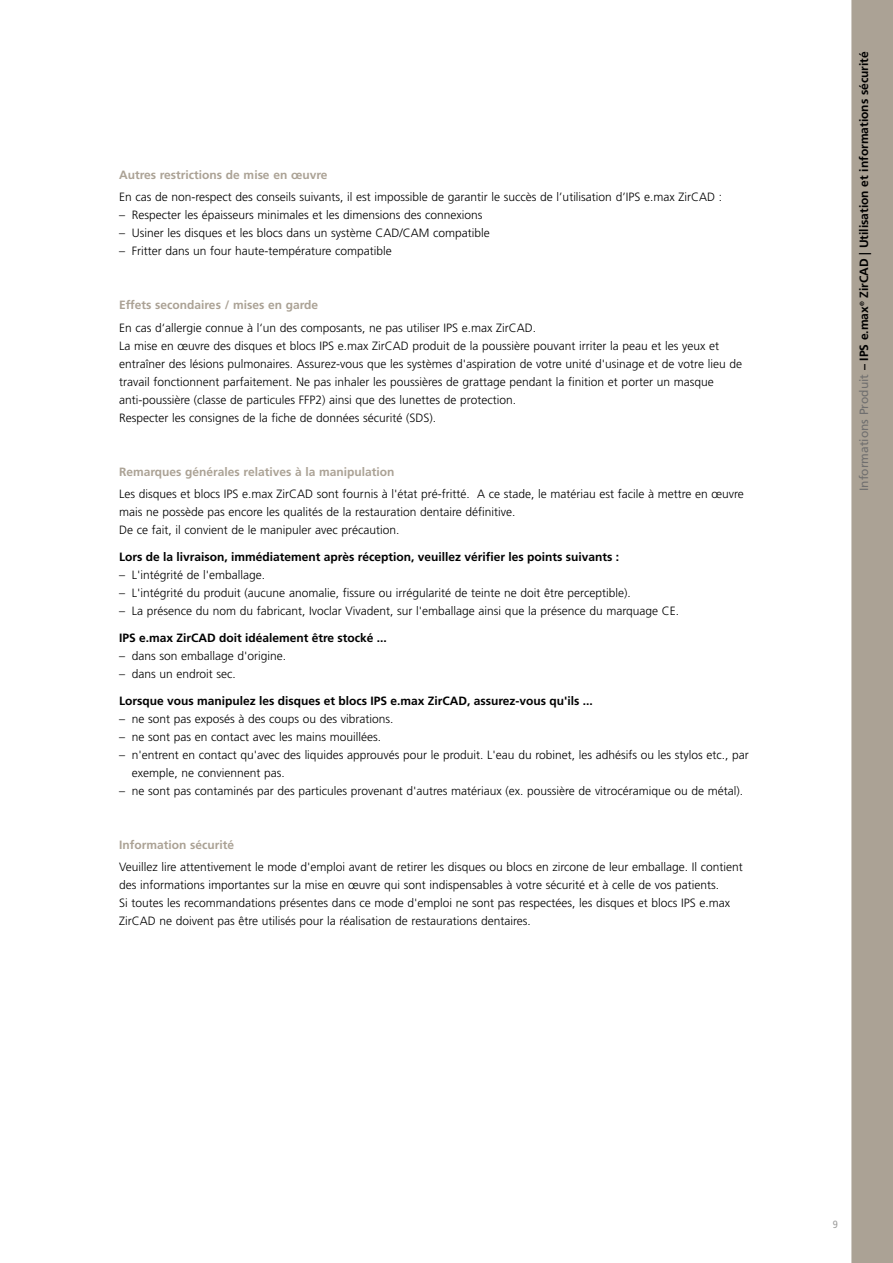
<style>
.page{position:relative;width:893px;height:1263px;background:#fff}
.page>*{position:absolute;margin:0;border:0;box-sizing:border-box;transform-origin:0 0}
.t1{font:300 12px/18px "Frutiger";color:#000}
.t2{font:700 12px "Frutiger";color:#000}
.t3{font:700 12px "Frutiger";color:#aba295}
.t4{font:condensed 10.5px "Frutiger";color:#9d9d9c}
.s1{font-weight:400;color:#706f6f}
</style>
<div class="page">
<div style="left:851px;top:0;width:42px;height:1263px;background:#aba295"></div>
<p class="t3" style="left:119px;top:168px;width:210px">Autres restrictions de mise en œuvre</p>
<p class="t1" style="left:119px;top:188px;width:604px">En cas de non-respect des conseils suivants, il est impossible de garantir le succès de l’utilisation d’IPS e.max ZirCAD :</p>
<p class="t1" style="left:119px;top:206px;width:365px">– Respecter les épaisseurs minimales et les dimensions des connexions</p>
<p class="t1" style="left:119px;top:224px;width:372px">– Usiner les disques et les blocs dans un système CAD/CAM compatible</p>
<p class="t1" style="left:119px;top:242px;width:274px">– Fritter dans un four haute-température compatible</p>
<p class="t3" style="left:119px;top:298px;width:201px">Effets secondaires / mises en garde</p>
<p class="t1" style="left:119px;top:319px;width:624px">En cas d‘allergie connue à l‘un des composants, ne pas utiliser IPS e.max ZirCAD.<br>La mise en œuvre des disques et blocs IPS e.max ZirCAD produit de la poussière pouvant irriter la peau et les yeux et entraîner des lésions pulmonaires. Assurez-vous que les systèmes d'aspiration de votre unité d'usinage et de votre lieu de travail fonctionnent parfaitement. Ne pas inhaler les poussières de grattage pendant la finition et porter un masque anti-poussière (classe de particules FFP2) ainsi que des lunettes de protection.<br>Respecter les consignes de la fiche de données sécurité (SDS).</p>
<p class="t3" style="left:119px;top:464px;width:277px">Remarques générales relatives à la manipulation</p>
<p class="t1" style="left:119px;top:485px;width:626px">Les disques et blocs IPS e.max ZirCAD sont fournis à l'état pré-fritté. A ce stade, le matériau est facile à mettre en œuvre mais ne possède pas encore les qualités de la restauration dentaire définitive.<br>De ce fait, il convient de le manipuler avec précaution.</p>
<p class="t2" style="left:119px;top:550px;width:502px">Lors de la livraison, immédiatement après réception, veuillez vérifier les points suivants :</p>
<p class="t1" style="left:119px;top:566px;width:148px">– L'intégrité de l'emballage.</p>
<p class="t1" style="left:119px;top:584px;width:513px">– L'intégrité du produit (aucune anomalie, fissure ou irrégularité de teinte ne doit être perceptible).</p>
<p class="t1" style="left:119px;top:602px;width:562px">– La présence du nom du fabricant, Ivoclar Vivadent, sur l'emballage ainsi que la présence du marquage CE.</p>
<p class="t2" style="left:119px;top:631px;width:269px">IPS e.max ZirCAD doit idéalement être stocké ...</p>
<p class="t1" style="left:119px;top:647px;width:169px">– dans son emballage d'origine.</p>
<p class="t1" style="left:119px;top:665px;width:118px">– dans un endroit sec.</p>
<p class="t2" style="left:119px;top:694px;width:475px">Lorsque vous manipulez les disques et blocs IPS e.max ZirCAD, assurez-vous qu'ils ...</p>
<p class="t1" style="left:119px;top:710px;width:276px">– ne sont pas exposés à des coups ou des vibrations.</p>
<p class="t1" style="left:119px;top:728px;width:264px">– ne sont pas en contact avec les mains mouillées.</p>
<p class="t1" style="left:132px;top:746px;width:619px;text-indent:-13px">– n'entrent en contact qu'avec des liquides approuvés pour le produit. L'eau du robinet, les adhésifs ou les stylos etc., par exemple, ne conviennent pas.</p>
<p class="t1" style="left:119px;top:782px;width:626px">– ne sont pas contaminés par des particules provenant d'autres matériaux (ex. poussière de vitrocéramique ou de métal).</p>
<p class="t3" style="left:119px;top:838px;width:117px">Information sécurité</p>
<p class="t1" style="left:119px;top:858px;width:625px">Veuillez lire attentivement le mode d'emploi avant de retirer les disques ou blocs en zircone de leur emballage. Il contient des informations importantes sur la mise en œuvre qui sont indispensables à votre sécurité et à celle de vos patients.<br>Si toutes les recommandations présentes dans ce mode d'emploi ne sont pas respectées, les disques et blocs IPS e.max ZirCAD ne doivent pas être utilisés pour la réalisation de restaurations dentaires.</p>
<p class="t2" style="left:857px;top:491px;width:441px;rotate:-90deg"><span class="s1">Informations Produit</span> – IPS e.max<sup>®</sup> ZirCAD | Utilisation et informations sécurité</p>
<p class="t4" style="left:833px;top:1218px;width:7px">9</p>
</div>
